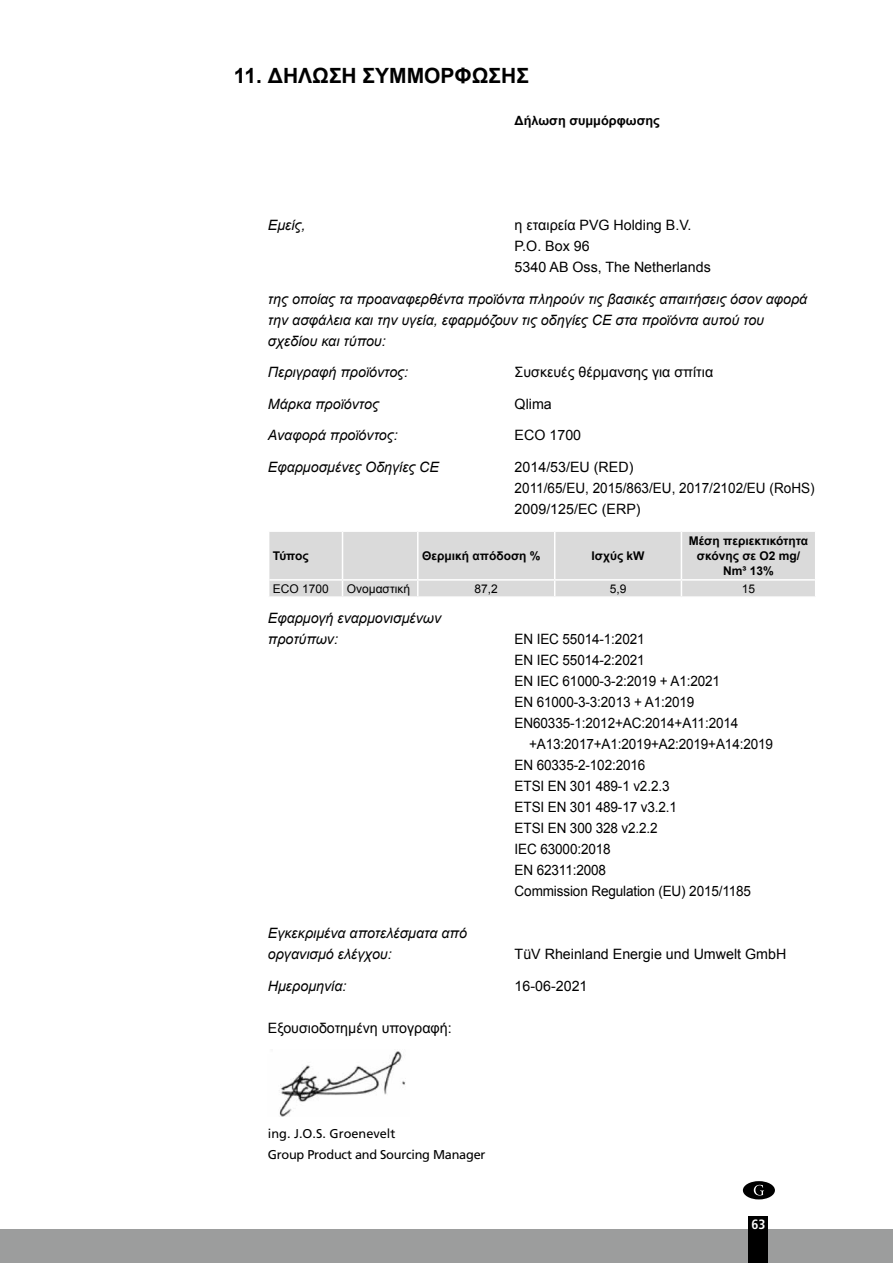
<style>
.page{position:relative;width:893px;height:1263px;background:#fff}
.page>*{position:absolute;margin:0;border:0;box-sizing:border-box;transform-origin:0 0}
.t1{font:700 21px "Arial";color:#000}
.t2{font:italic 14.25px/21px "Arial";color:#000}
.t3{font:14.25px "Arial";letter-spacing:-.01em;color:#000;scale:.95 1}
.t4{font:14.25px/21px "Arial";letter-spacing:-.01em;color:#000}
.t5{font:700 condensed 13.5px "Frutiger LT Std";color:#fff}
.t6{font:12.75px/21px "Frutiger LT Std";letter-spacing:-.02em;color:#000}
.t7{font:700 12.75px "Arial";color:#000}
.t8{font:700 12px/15px "Arial";color:#000;text-align:center}
.t9{font:12px "Arial";color:#000}
</style>
<div class="page">
<div style="left:0;top:1229px;width:893px;height:34px;background:#9c9d9d"></div>
<div style="left:748px;top:1216px;width:20px;height:47px;background:#000"></div>
<div style="left:743px;top:1181px;width:32px;height:18px;background:#000;border-radius:50%"></div>
<svg style="left:754px;top:1185px;width:10px;height:10px"></svg>
<div style="left:269px;top:532px;width:546px;height:64px;background:#dadada"></div>
<hr style="left:269px;top:579px;width:73px;height:2px;background:#fff">
<hr style="left:342px;top:579px;width:76px;height:2px;background:#fff">
<hr style="left:418px;top:579px;width:137px;height:2px;background:#fff">
<hr style="left:555px;top:579px;width:126px;height:2px;background:#fff">
<hr style="left:681px;top:579px;width:134px;height:2px;background:#fff">
<img style="left:279px;top:1051px;width:127px;height:66px">
<h1 class="t1" style="left:234px;top:62px;width:297px">11. ΔΗΛΩΣΗ ΣΥΜΜΟΡΦΩΣΗΣ</h1>
<p class="t7" style="left:515px;top:112px;width:147px">Δήλωση συμμόρφωσης</p>
<p class="t2" style="left:268px;top:215px;width:39px">Εμείς,</p>
<p class="t4" style="left:515px;top:215px;width:198px">η εταιρεία PVG Holding B.V.<br>P.O. Box 96<br>5340 AB Oss, The Netherlands</p>
<p class="t2" style="left:268px;top:289px;width:541px">της οποίας τα προαναφερθέντα προϊόντα πληρούν τις βασικές απαιτήσεις όσον αφορά την ασφάλεια και την υγεία, εφαρμόζουν τις οδηγίες CE στα προϊόντα αυτού του σχεδίου και τύπου:</p>
<p class="t2" style="left:268px;top:362px;width:142px">Περιγραφή προϊόντος:</p>
<p class="t4" style="left:515px;top:362px;width:200px">Συσκευές θέρμανσης για σπίτια</p>
<p class="t2" style="left:268px;top:394px;width:113px">Μάρκα προϊόντος</p>
<p class="t4" style="left:515px;top:394px;width:39px">Qlima</p>
<p class="t2" style="left:268px;top:425px;width:131px">Αναφορά προϊόντος:</p>
<p class="t4" style="left:515px;top:425px;width:68px">ECO 1700</p>
<p class="t2" style="left:268px;top:457px;width:173px">Εφαρμοσμένες Οδηγίες CE</p>
<p class="t4" style="left:515px;top:457px;width:301px">2014/53/EU (RED)<br>2011/65/EU, 2015/863/EU, 2017/2102/EU (RoHS)<br>2009/125/EC (ERP)</p>
<p class="t8" style="left:273px;top:549px;width:37px">Τύπος</p>
<p class="t8" style="left:422px;top:549px;width:120px">Θερμική απόδοση %</p>
<p class="t8" style="left:592px;top:549px;width:55px">Ισχύς kW</p>
<p class="t8" style="left:689px;top:534px;width:121px">Μέση περιεκτικότητα σκόνης σε O2 mg/<br>Nm³ 13%</p>
<p class="t9" style="left:273px;top:581px;width:58px">ECO 1700</p>
<p class="t9" style="left:347px;top:581px;width:65px">Ονομαστική</p>
<p class="t9" style="left:475px;top:581px;width:25px">87,2</p>
<p class="t9" style="left:610px;top:581px;width:18px">5,9</p>
<p class="t9" style="left:742px;top:581px;width:15px">15</p>
<p class="t2" style="left:268px;top:608px;width:175px">Εφαρμογή εναρμονισμένων προτύπων:</p>
<p class="t3" style="left:515px;top:630px;width:138px">EN IEC 55014-1:2021</p>
<p class="t3" style="left:515px;top:651px;width:138px">EN IEC 55014-2:2021</p>
<p class="t3" style="left:515px;top:672px;width:218px">EN IEC 61000-3-2:2019 + A1:2021</p>
<p class="t3" style="left:515px;top:693px;width:191px">EN 61000-3-3:2013 + A1:2019</p>
<p class="t3" style="left:515px;top:714px;width:237px">EN60335-1:2012+AC:2014+A11:2014</p>
<p class="t3" style="left:529px;top:735px;width:258px">+A13:2017+A1:2019+A2:2019+A14:2019</p>
<p class="t3" style="left:515px;top:756px;width:139px">EN 60335-2-102:2016</p>
<p class="t3" style="left:515px;top:777px;width:165px">ETSI EN 301 489-1 v2.2.3</p>
<p class="t3" style="left:515px;top:798px;width:172px">ETSI EN 301 489-17 v3.2.1</p>
<p class="t3" style="left:515px;top:819px;width:152px">ETSI EN 300 328 v2.2.2</p>
<p class="t3" style="left:515px;top:840px;width:103px">IEC 63000:2018</p>
<p class="t3" style="left:515px;top:861px;width:98px">EN 62311:2008</p>
<p class="t3" style="left:515px;top:882px;width:250px">Commission Regulation (EU) 2015/1185</p>
<p class="t2" style="left:268px;top:923px;width:201px">Εγκεκριμένα αποτελέσματα από οργανισμό ελέγχου:</p>
<p class="t4" style="left:515px;top:944px;width:273px">TüV Rheinland Energie und Umwelt GmbH</p>
<p class="t2" style="left:268px;top:976px;width:80px">Ημερομηνία:</p>
<p class="t4" style="left:515px;top:975px;width:74px">16-06-2021</p>
<p class="t4" style="left:268px;top:1017px;width:185px">Εξουσιοδοτημένη υπογραφή:</p>
<p class="t6" style="left:268px;top:1123px;width:219px">ing. J.O.S. Groenevelt<br>Group Product and Sourcing Manager</p>
<p class="t5" style="left:751px;top:1216px;width:16px">63</p>
</div>
